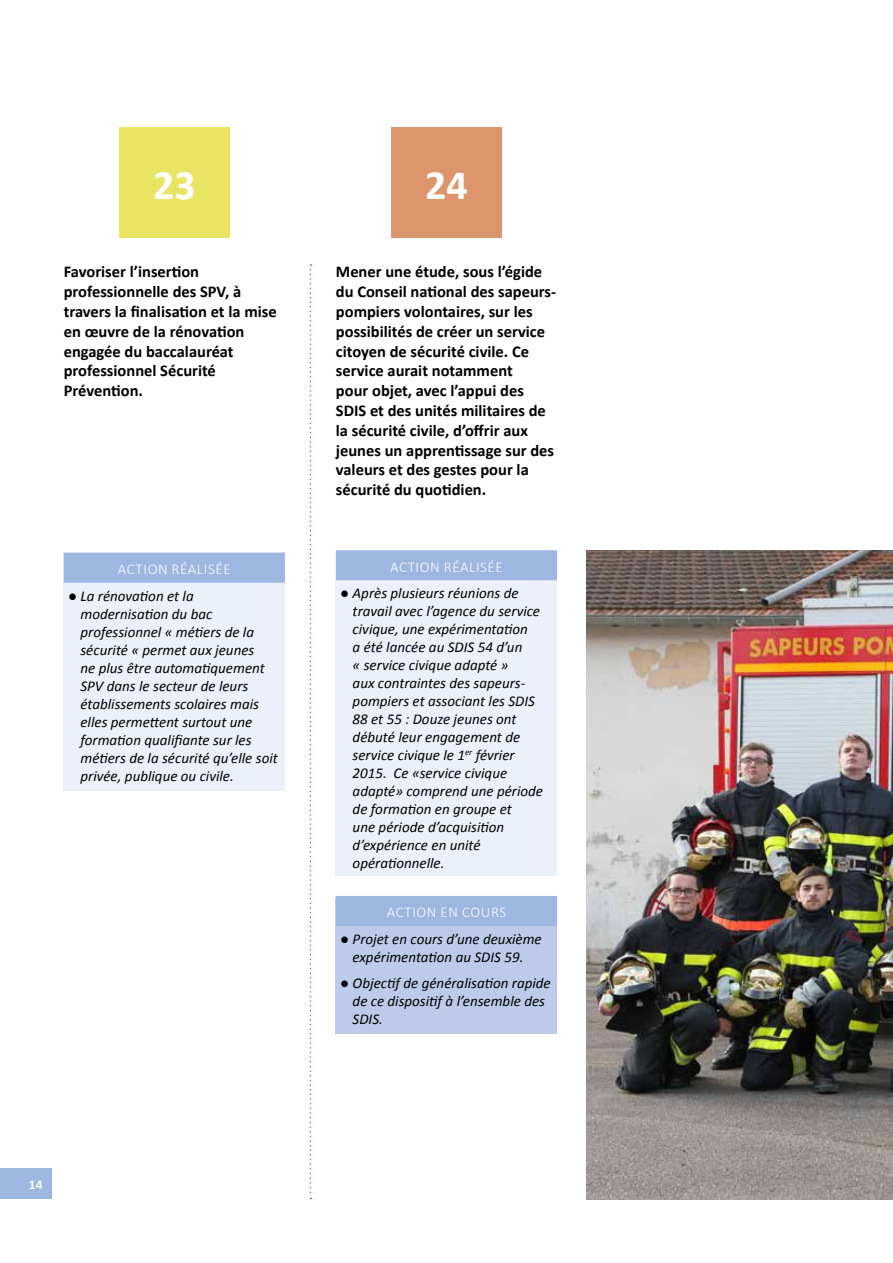
<style>
.page{position:relative;width:893px;height:1263px;background:#fff}
.page>*{position:absolute;margin:0;border:0;box-sizing:border-box;transform-origin:0 0}
.t1{font:700 42px "Calibri";color:#fff}
.t2{font:700 16.5px/19.8px "Calibri";color:#000}
.t3{font:italic 15px/18px "Calibri";color:#000}
.t4{font:300 15px "Calibri";letter-spacing:.04em;color:#fff}
.t5{font:700 13.5px "Calibri";color:#fff}
</style>
<div class="page">
<div style="left:0;top:1168px;width:51px;height:31px;background:#9eb7e0"></div>
<div style="left:391px;top:128px;width:111px;height:110px;background:#dd966b"></div>
<div style="left:119px;top:128px;width:111px;height:110px;background:#e9e562"></div>
<svg style="left:310px;top:264px;width:1px;height:935px"></svg>
<div style="left:64px;top:553px;width:221px;height:238px;background:#ecf0fa"></div>
<div style="left:64px;top:553px;width:221px;height:30px;background:#9eb7e0"></div>
<div style="left:336px;top:553px;width:221px;height:323px;background:#ecf0fa"></div>
<div style="left:336px;top:550px;width:221px;height:30px;background:#9eb7e0"></div>
<div style="left:336px;top:897px;width:221px;height:136px;background:#bccbea"></div>
<div style="left:336px;top:896px;width:221px;height:30px;background:#9eb7e0"></div>
<img style="left:586px;top:551px;width:307px;height:648px">
<h1 class="t1" style="left:153px;top:158px;width:44px">23</h1>
<h1 class="t1" style="left:425px;top:158px;width:44px">24</h1>
<p class="t2" style="left:64px;top:262px;width:214px">Favoriser l’insertion professionnelle des SPV, à travers la finalisation et la mise en œuvre de la rénovation engagée du baccalauréat professionnel Sécurité<br>Prévention.</p>
<p class="t4" style="left:118px;top:560px;width:114px">ACTION RÉALISÉE</p>
<p class="t3" style="left:80px;top:586px;width:199px;text-indent:-12px">● La rénovation et la modernisation du bac professionnel « métiers de la sécurité « permet aux jeunes<br>ne plus être automatiquement<br>SPV dans le secteur de leurs établissements scolaires mais elles permettent surtout une formation qualifiante sur les métiers de la sécurité qu’elle soit privée, publique ou civile.</p>
<p class="t2" style="left:336px;top:262px;width:222px">Mener une étude, sous l’égide du Conseil national des sapeurs&shy;pompiers volontaires, sur les possibilités de créer un service citoyen de sécurité civile. Ce service aurait notamment<br>pour objet, avec l’appui des<br>SDIS et des unités militaires de la sécurité civile, d’offrir aux jeunes un apprentissage sur des valeurs et des gestes pour la sécurité du quotidien.</p>
<p class="t4" style="left:390px;top:557px;width:114px">ACTION RÉALISÉE</p>
<p class="t3" style="left:353px;top:584px;width:192px;text-indent:-12px">● Après plusieurs réunions de travail avec l’agence du service civique, une expérimentation<br>a été lancée au SDIS 54 d’un<br>« service civique adapté »<br>aux contraintes des sapeurs&shy;pompiers et associant les SDIS<br>88 et 55 : Douze jeunes ont débuté leur engagement de service civique le 1<sup>er</sup> février<br>2015. Ce «service civique adapté» comprend une période de formation en groupe et<br>une période d’acquisition d’expérience en unité opérationnelle.</p>
<p class="t4" style="left:387px;top:903px;width:121px">ACTION EN COURS</p>
<p class="t3" style="left:340px;top:929px;width:203px;text-align:center">● Projet en cours d’une deuxième expérimentation au SDIS 59.</p>
<p class="t3" style="left:353px;top:974px;width:200px;text-indent:-12px">● Objectif de généralisation rapide de ce dispositif à l’ensemble des<br>SDIS.</p>
<p class="t5" style="left:29px;top:1176px;width:15px">14</p>
</div>
